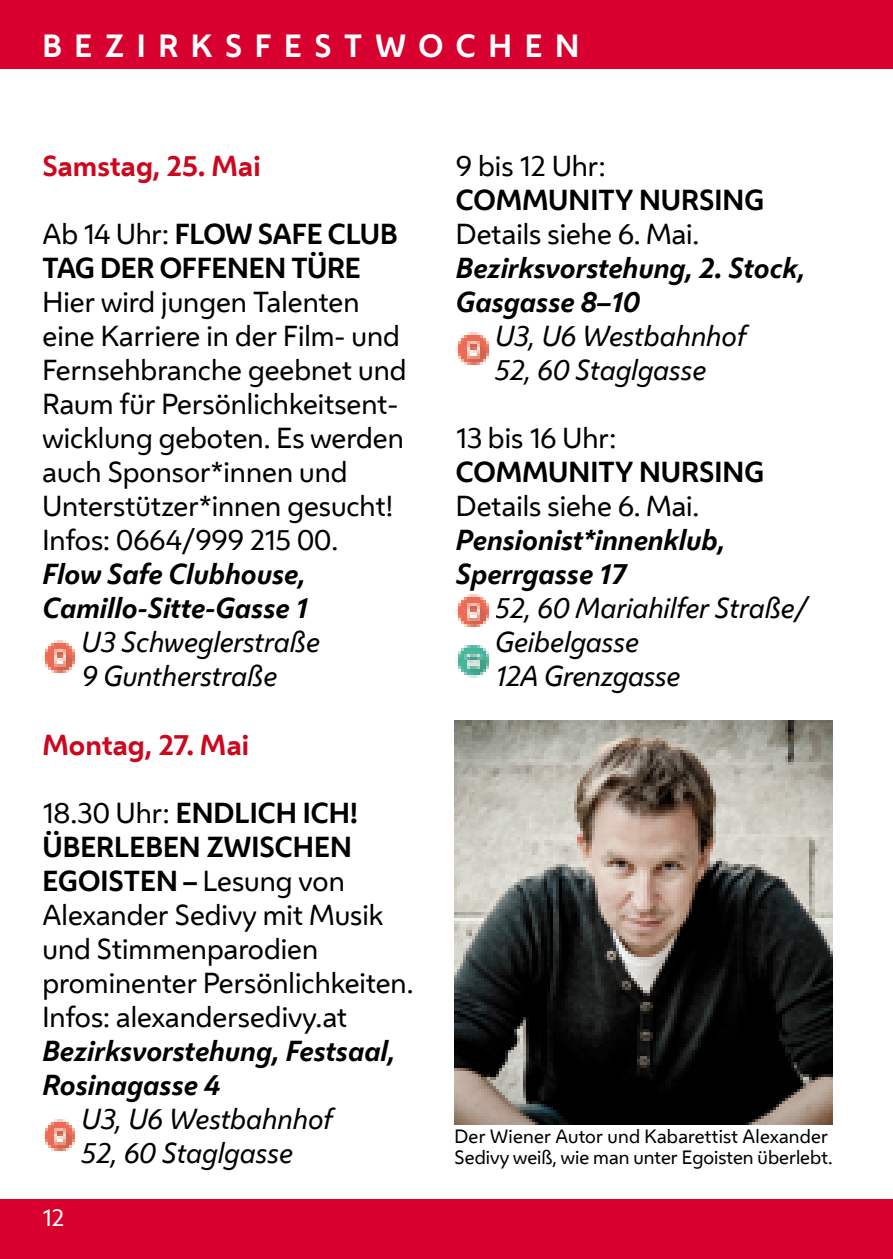
<style>
.page{position:relative;width:893px;height:1259px;background:#fff}
.page>*{position:absolute;margin:0;border:0;box-sizing:border-box;transform-origin:0 0}
.t1{font:700 30px "Wiener Melange";letter-spacing:.42em;color:#fff}
.t2{font:27px/33.9px "Wiener Melange";color:#000}
.t3{font:italic 700 27px/33.9px "Wiener Melange";color:#000}
.t4{font:italic 27px/33.9px "Wiener Melange";color:#000}
.t5{font:700 27px "Wiener Melange";letter-spacing:-.01em;color:#000}
.t6{font:700 27px "Wiener Melange";color:#cd071e}
.t7{font:22.5px "Wiener Melange";color:#fff}
.t8{font:18px/21px "Wiener Melange";color:#000}
.s1{font-weight:400}
.s2{font-weight:700}
</style>
<div class="page">
<div style="left:0;top:0;width:893px;height:68px;background:#d8002e"></div>
<div style="left:0;top:1199px;width:893px;height:60px;background:#d8002e"></div>
<img style="left:43px;top:640px;width:32px;height:33px">
<img style="left:455px;top:720px;width:377px;height:404px">
<img style="left:456px;top:332px;width:33px;height:33px">
<img style="left:456px;top:645px;width:33px;height:33px">
<img style="left:456px;top:594px;width:33px;height:33px">
<img style="left:43px;top:1119px;width:32px;height:32px">
<p class="t1" style="left:43px;top:21px;width:538px">BEZIRKSFESTWOCHEN</p>
<p class="t6" style="left:43px;top:143px;width:220px">Samstag, 25. Mai</p>
<p class="t5" style="left:43px;top:211px;width:356px"><span class="s1">Ab 14 Uhr:</span> FLOW SAFE CLUB</p>
<p class="t5" style="left:43px;top:245px;width:320px">TAG DER OFFENEN TÜRE</p>
<p class="t2" style="left:43px;top:284px;width:366px">Hier wird jungen Talenten eine Karriere in der Film- und<br>Fernsehbranche geebnet und<br>Raum für Persönlichkeitsent&shy;wicklung geboten. Es werden auch Sponsor*innen und<br>Unterstützer*innen gesucht!<br>Infos: 0664/999 215 00.</p>
<p class="t3" style="left:43px;top:557px;width:265px">Flow Safe Clubhouse,</p>
<p class="t3" style="left:43px;top:591px;width:267px">Camillo-Sitte-Gasse 1</p>
<p class="t4" style="left:82px;top:625px;width:240px">U3 Schweglerstraße</p>
<p class="t4" style="left:82px;top:659px;width:197px">9 Guntherstraße</p>
<p class="t6" style="left:43px;top:722px;width:208px">Montag, 27. Mai</p>
<p class="t2" style="left:43px;top:794px;width:372px">18.30 Uhr: <span class="s2">ENDLICH ICH!<br>ÜBERLEBEN ZWISCHEN<br>EGOISTEN –</span> Lesung von<br>Alexander Sedivy mit Musik und Stimmenparodien prominenter Persönlichkeiten.</p>
<p class="t2" style="left:43px;top:998px;width:306px">Infos: alexandersedivy.at</p>
<p class="t3" style="left:43px;top:1033px;width:355px">Bezirksvorstehung, Festsaal,<br>Rosinagasse 4</p>
<p class="t4" style="left:82px;top:1101px;width:252px">U3, U6 Westbahnhof</p>
<p class="t4" style="left:82px;top:1135px;width:213px">52, 60 Staglgasse</p>
<p class="t7" style="left:43px;top:1200px;width:23px">12</p>
<p class="t2" style="left:456px;top:148px;width:151px">9 bis 12 Uhr:</p>
<p class="t5" style="left:456px;top:177px;width:310px">COMMUNITY NURSING</p>
<p class="t2" style="left:456px;top:216px;width:245px">Details siehe 6. Mai.</p>
<p class="t3" style="left:456px;top:251px;width:351px">Bezirksvorstehung, 2. Stock,<br>Gasgasse 8–10</p>
<p class="t4" style="left:495px;top:319px;width:252px">U3, U6 Westbahnhof</p>
<p class="t4" style="left:495px;top:353px;width:213px">52, 60 Staglgasse</p>
<p class="t2" style="left:456px;top:420px;width:162px">13 bis 16 Uhr:</p>
<p class="t5" style="left:456px;top:450px;width:310px">COMMUNITY NURSING</p>
<p class="t2" style="left:456px;top:488px;width:245px">Details siehe 6. Mai.</p>
<p class="t3" style="left:456px;top:523px;width:271px">Pensionist*innenklub,</p>
<p class="t3" style="left:456px;top:557px;width:171px">Sperrgasse 17</p>
<p class="t4" style="left:495px;top:591px;width:314px">52, 60 Mariahilfer Straße/<br>Geibelgasse</p>
<p class="t4" style="left:495px;top:659px;width:187px">12A Grenzgasse</p>
<p class="t8" style="left:455px;top:1125px;width:379px">Der Wiener Autor und Kabarettist Alexander<br>Sedivy weiß, wie man unter Egoisten überlebt.</p>
</div>
